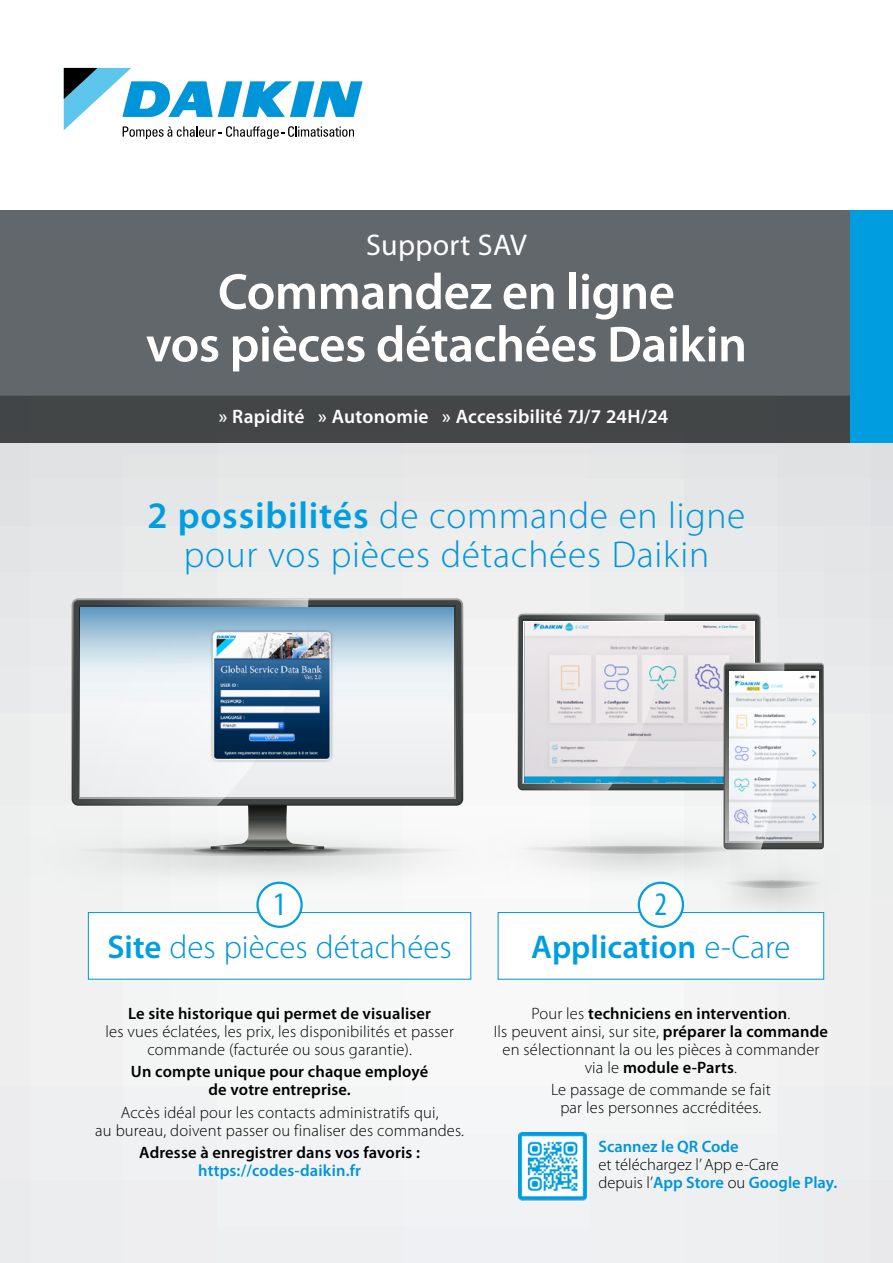
<style>
.page{position:relative;width:893px;height:1263px;background:#fff}
.page>*{position:absolute;margin:0;border:0;box-sizing:border-box;transform-origin:0 0}
.Titel_1{font:600 51px/52.5px "Myriad Pro";letter-spacing:-.01em;color:#fff;text-align:center}
.t1{font:300 37.5px/39px "Myriad Pro";letter-spacing:.02em;color:#0095d8;text-align:center}
.t2{font:300 33px "Myriad Pro";color:#0095d8}
.t3{font:600 33px "Myriad Pro";color:#009ee0}
.t4{font:condensed 33px "Myriad Pro";color:#009ee0}
.t5{font:30px "Myriad Pro";letter-spacing:.01em;color:#fff}
.t6{font:600 19.5px "Myriad Pro";letter-spacing:.01em;color:#fff}
.paragraphe_courant{font:300 16.5px/18px "Myriad Pro";letter-spacing:.01em;color:#000;text-align:center}
.paragraphe_courant-2{font:600 16.5px/18px "Myriad Pro";letter-spacing:.01em;color:#000;text-align:center}
.paragraphe_courant-3{font:600 16.5px/18px "Myriad Pro";color:#0095d8}
.s1{font-weight:600;color:#009ee0}
.s2{font-weight:300;color:#0095d8}
.s3{font-weight:600}
.s4{color:#0095d8}
.s5{font-weight:300;color:#000}
</style>
<div class="page">
<div style="left:0;top:396px;width:893px;height:867px;background:#eeeff0"></div>
<svg style="left:72px;top:598px;width:236px;height:16px"></svg>
<div style="left:80px;top:608px;width:373px;height:6px;background:#659dc4"></div>
<div style="left:0;top:210px;width:893px;height:233px;background:#62676b"></div>
<div style="left:0;top:396px;width:893px;height:47px;background:#434647"></div>
<svg style="left:64px;top:68px;width:299px;height:70px"></svg>
<div style="left:850px;top:210px;width:43px;height:233px;background:#009ee0"></div>
<svg style="left:71px;top:614px;width:753px;height:285px"></svg>
<img style="left:728px;top:671px;width:91px;height:170px">
<div style="left:88px;top:912px;width:383px;height:67px;background:#fff"></div>
<div style="left:88px;top:912px;width:383px;height:67px;border:1px solid #0095d8"></div>
<div style="left:498px;top:912px;width:326px;height:67px;background:#fff"></div>
<div style="left:498px;top:912px;width:326px;height:67px;border:1px solid #0095d8"></div>
<div style="left:258px;top:883px;width:44px;height:44px;background:#fff;border-radius:50%"></div>
<div style="left:256px;top:882px;width:47px;height:46px;border:2px solid #009ee0;border-radius:50%"></div>
<div style="left:639px;top:883px;width:44px;height:44px;background:#fff;border-radius:50%"></div>
<div style="left:638px;top:882px;width:46px;height:46px;border:2px solid #009ee0;border-radius:50%"></div>
<img style="left:519px;top:1132px;width:67px;height:68px">
<p class="t5" style="left:366px;top:226px;width:162px">Support SAV</p>
<p class="Titel_1" style="left:146px;top:264px;width:603px">Commandez en ligne<br>vos pièces détachées Daikin</p>
<p class="t6" style="left:219px;top:404px;width:451px">» Rapidité » Autonomie » Accessibilité 7J/7 24H/24</p>
<p class="t1" style="left:148px;top:497px;width:599px"><span class="s1">2 possibilités</span> de commande en ligne pour vos pièces détachées Daikin</p>
<p class="t4" style="left:273px;top:884px;width:14px">1</p>
<p class="t4" style="left:654px;top:884px;width:14px">2</p>
<p class="t2" style="left:108px;top:929px;width:346px"><span class="s1">Site</span> des pièces détachées</p>
<p class="t3" style="left:531px;top:926px;width:261px">Application <span class="s2">e-Care</span></p>
<p class="paragraphe_courant" style="left:106px;top:1005px;width:350px"><span class="s3">Le site historique qui permet de visualiser<br></span>les vues éclatées, les prix, les disponibilités et passer commande (facturée ou sous garantie).</p>
<p class="paragraphe_courant-2" style="left:131px;top:1062px;width:299px">Un compte unique pour chaque employé de votre entreprise.</p>
<p class="paragraphe_courant" style="left:95px;top:1103px;width:370px">Accès idéal pour les contacts administratifs qui,<br>au bureau, doivent passer ou finaliser des commandes.</p>
<p class="paragraphe_courant-2" style="left:139px;top:1143px;width:282px">Adresse à enregistrer dans vos favoris : <span class="s4">https://codes-daikin.fr</span></p>
<p class="paragraphe_courant" style="left:494px;top:1005px;width:336px">Pour les <span class="s3">techniciens en intervention</span>.<br>Ils peuvent ainsi, sur site, <span class="s3">préparer la commande </span>en sélectionnant la ou les pièces à commander via le <span class="s3">module e-Parts</span>.</p>
<p class="paragraphe_courant" style="left:551px;top:1081px;width:221px">Le passage de commande se fait par les personnes accréditées.</p>
<p class="paragraphe_courant-3" style="left:598px;top:1137px;width:240px">Scannez le QR Code<br><span class="s5">et téléchargez l’ App e-Care<br>depuis l’</span>App Store <span class="s5">ou</span> Google Play.</p>
</div>
